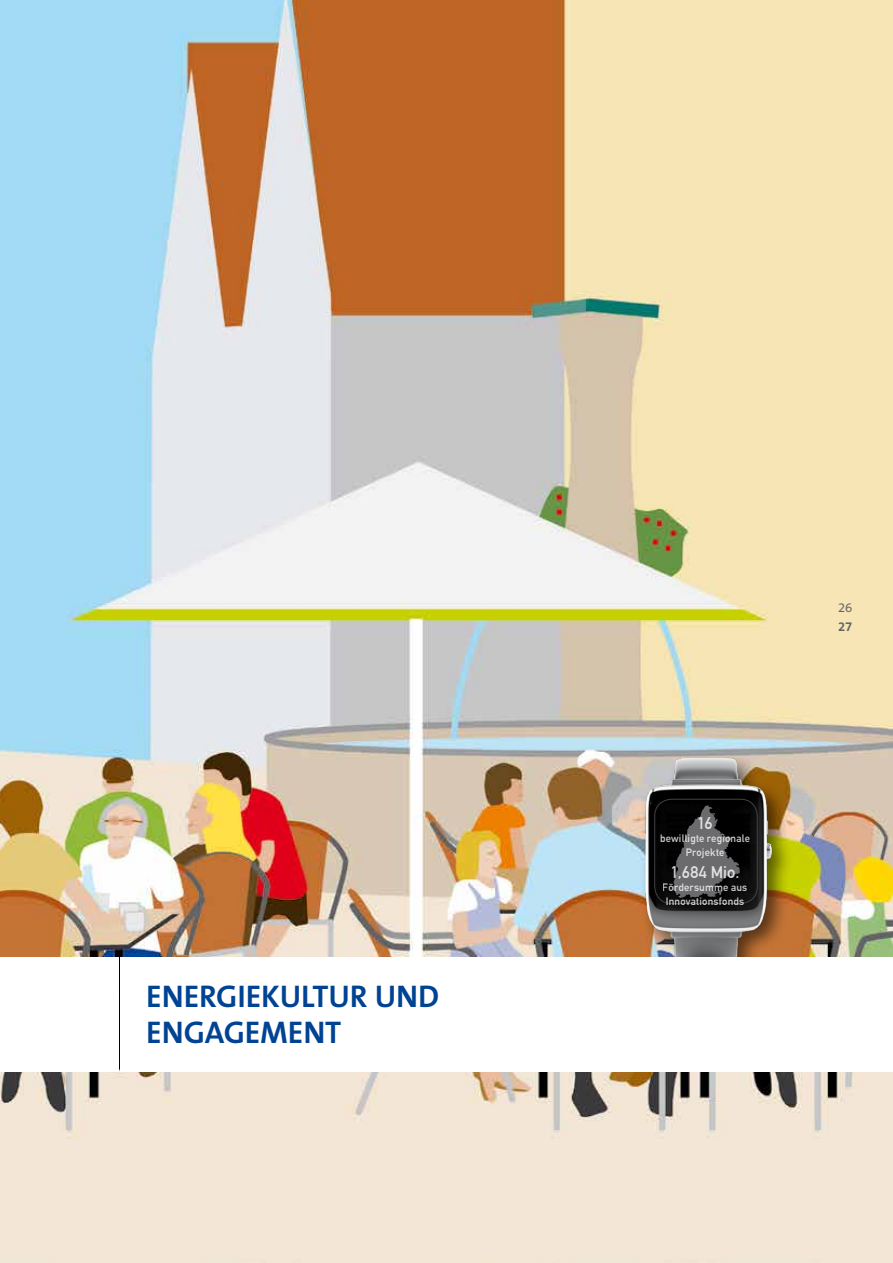
<style>
.page{position:relative;width:893px;height:1263px;background:#fff}
.page>*{position:absolute;margin:0;border:0;box-sizing:border-box;transform-origin:0 0}
.t1{font:700 31.5px/36px "Thesans Badenova";letter-spacing:-.005em;color:#004393}
.t2{font:700 16.5px "DIN Alternate";letter-spacing:.005em;color:#fff}
.t3{font:13.2px "Thesans Badenova";color:#636466}
.t4{font:700 13.2px "Thesans Badenova";color:#636466}
.t5{font:700 10.5px/13.5px "DIN Alternate";letter-spacing:.02em;color:#fff}
</style>
<div class="page">
<img style="left:0;top:0;width:893px;height:1263px">
<div style="left:640px;top:753px;width:153px;height:235px;background:#000;opacity:.55"></div>
<img style="left:634px;top:750px;width:146px;height:207px">
<div style="left:654px;top:799px;width:104px;height:105px;border:1px solid #434345;border-radius:17px"></div>
<div style="left:672px;top:804px;width:70px;height:96px;background:#000"></div>
<svg style="left:673px;top:805px;width:67px;height:93px"></svg>
<div style="left:121px;top:957px;width:772px;height:114px;background:#fff"></div>
<div style="left:0;top:957px;width:118px;height:114px;background:#fff"></div>
<h1 class="t1" style="left:146px;top:980px;width:294px">ENERGIEKULTUR UND<br>ENGAGEMENT</h1>
<h2 class="t2" style="left:697px;top:810px;width:16px">16</h2>
<p class="t5" style="left:660px;top:831px;width:92px;text-align:center">bewilligte regionale<br>Projekte</p>
<h2 class="t2" style="left:671px;top:859px;width:70px">1,684 Mio.</h2>
<p class="t5" style="left:663px;top:880px;width:86px">Fördersumme aus<br>Innovationsfonds</p>
<p class="t3" style="left:838px;top:601px;width:16px">26</p>
<p class="t4" style="left:838px;top:620px;width:16px">27</p>
</div>
